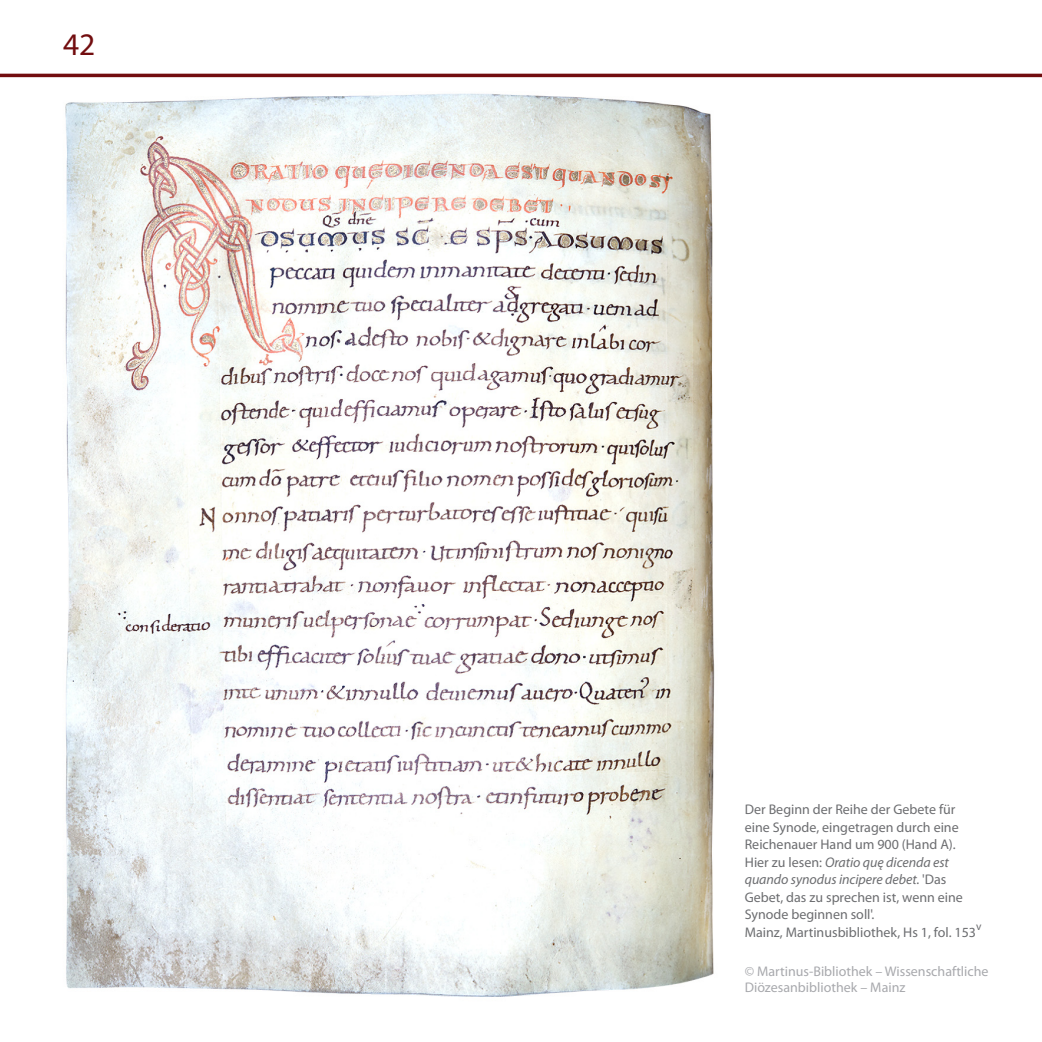
<style>
.page{position:relative;width:1042px;height:1042px;background:#fff}
.page>*{position:absolute;margin:0;border:0;box-sizing:border-box;transform-origin:0 0}
.t1{font:31.5px "Myriad Pro";color:#720d0f}
.Beschriftungen_Bilde{font:14px/17.5px "Myriad Pro";color:#6c6d70}
.t2{font:14px "Myriad Pro";color:#a8a9ad}
.t3{font:11.2px "Myriad Pro";color:#6c6d70}
.s1{font-style:italic}
</style>
<div class="page">
<img style="left:65px;top:93px;width:650px;height:904px">
<hr style="left:0;top:74px;width:1042px;height:3px;background:#720d0f">
<p class="t1" style="left:63px;top:25px;width:34px">42</p>
<p class="Beschriftungen_Bilde" style="left:745px;top:800px;width:215px">Der Beginn der Reihe der Gebete für eine Synode, eingetragen durch eine<br>Reichenauer Hand um 900 (Hand A).</p>
<p class="Beschriftungen_Bilde" style="left:745px;top:853px;width:220px">Hier zu lesen: <span class="s1">Oratio quę dicenda est quando synodus incipere debet.</span> 'Das Gebet, das zu sprechen ist, wenn eine Synode beginnen soll'.</p>
<p class="Beschriftungen_Bilde" style="left:745px;top:923px;width:233px">Mainz, Martinusbibliothek, Hs 1, fol. 153</p>
<p class="t3" style="left:976px;top:919px;width:7px">v</p>
<p class="t2" style="left:745px;top:962px;width:245px">© Martinus-Bibliothek – Wissenschaftliche</p>
<p class="t2" style="left:745px;top:979px;width:162px">Diözesanbibliothek – Mainz</p>
</div>
